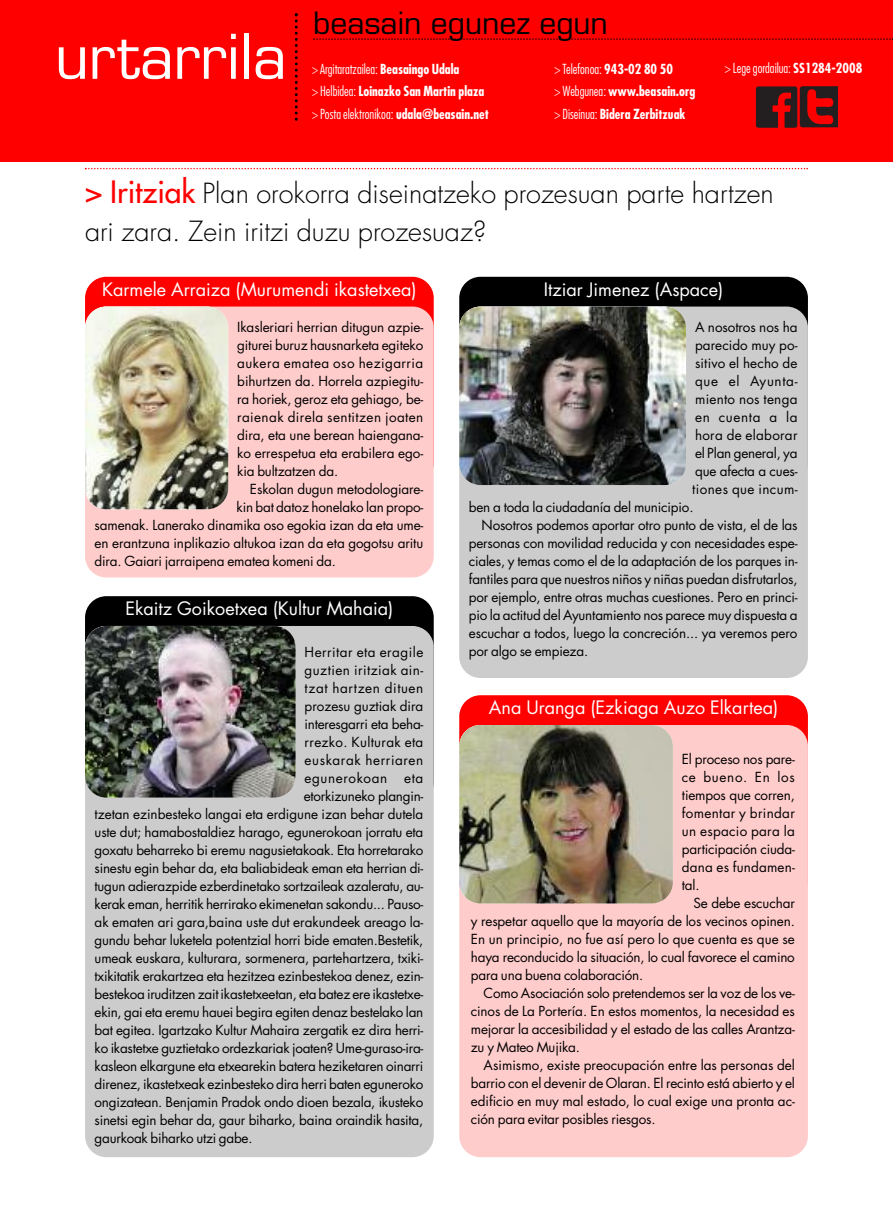
<style>
.page{position:relative;width:893px;height:1221px;background:#fff}
.page>*{position:absolute;margin:0;border:0;box-sizing:border-box;transform-origin:0 0}
.t1{font:60px "Eurostile";color:#fff}
.t2{font:30px "Eurostile";color:#000}
.t3{font:300 27px/37px "Futura";color:#000}
.t4{font:18px "Futura";color:#fff}
.t5{font:13.5px/18px "Futura";letter-spacing:-.015em;color:#000;text-align:justify}
.t6{font:300 condensed 13.5px "Futura";color:#fff}
.t7{font:700 condensed 13.5px "Futura";color:#fff}
.t8{font:13.5px "Futura";letter-spacing:.02em;color:#000}
.t9{font:13.5px "Futura";letter-spacing:.05em;color:#000}
.t10{font:13.5px "Futura";letter-spacing:.01em;color:#000}
.t11{font:13.5px "Futura";letter-spacing:.03em;color:#000}
.t12{font:13.5px "Futura";letter-spacing:.005em;color:#000}
.s1{font-weight:700}
.s2{font-weight:300}
.s3{font-weight:400;font-size:30px;color:#f00}
</style>
<div class="page">
<div style="left:0;top:0;width:893px;height:162px;background:#f00"></div>
<svg style="left:313px;top:38px;width:580px;height:2px"></svg>
<svg style="left:295px;top:13px;width:3px;height:108px"></svg>
<svg style="left:756px;top:86px;width:81px;height:42px"></svg>
<div style="left:85px;top:277px;width:349px;height:207px;background:#f00;border-radius:21px"></div>
<div style="left:85px;top:306px;width:349px;height:271px;background:#fcc;border-radius:21px"></div>
<svg style="left:85px;top:168px;width:723px;height:1px"></svg>
<img style="left:85px;top:306px;width:143px;height:203px;border-radius:21px">
<div style="left:459px;top:277px;width:349px;height:207px;background:#000;border-radius:21px"></div>
<div style="left:459px;top:306px;width:349px;height:372px;background:#ccc;border-radius:21px"></div>
<img style="left:459px;top:306px;width:227px;height:179px;border-radius:21px">
<div style="left:85px;top:596px;width:349px;height:207px;background:#000;border-radius:21px"></div>
<div style="left:85px;top:626px;width:349px;height:531px;background:#ccc;border-radius:21px"></div>
<img style="left:85px;top:626px;width:211px;height:171px;border-radius:21px">
<div style="left:459px;top:695px;width:349px;height:207px;background:#f00;border-radius:21px"></div>
<div style="left:459px;top:725px;width:349px;height:432px;background:#fcc;border-radius:21px"></div>
<img style="left:459px;top:725px;width:214px;height:178px;border-radius:21px">
<h1 class="t1" style="left:55px;top:34px;width:233px">urtarrila</h1>
<h2 class="t2" style="left:313px;top:12px;width:296px">beasain egunez egun</h2>
<p class="t6" style="left:312px;top:63px;width:149px">&gt; Argitaratzailea: <span class="s1">Beasaingo Udala</span></p>
<p class="t6" style="left:554px;top:63px;width:120px">&gt; Telefonoa: <span class="s1">943-02 80 50</span></p>
<p class="t7" style="left:312px;top:85px;width:174px"><span class="s2">&gt; Helbidea:</span> Loinazko San Martin plaza</p>
<p class="t7" style="left:554px;top:85px;width:142px"><span class="s2">&gt; Webgunea:</span> www.beasain.org</p>
<p class="t6" style="left:312px;top:108px;width:178px">&gt; Posta elektronikoa: <span class="s1">udala@beasain.net</span></p>
<p class="t7" style="left:554px;top:108px;width:133px"><span class="s2">&gt; Diseinua:</span> Bidera Zerbitzuak</p>
<p class="t6" style="left:725px;top:62px;width:139px">&gt; Lege gordailua: <span class="s1">SS1284-2008</span></p>
<h3 class="t3" style="left:85px;top:177px;width:690px"><span class="s3">&gt; Iritziak</span> Plan orokorra diseinatzeko prozesuan parte hartzen ari zara. Zein iritzi duzu prozesuaz?</h3>
<h3 class="t4" style="left:102px;top:281px;width:316px">Karmele Arraiza (Murumendi ikastetxea)</h3>
<p class="t5" style="left:237px;top:319px;width:188px">Ikasleriari herrian ditugun azpie&shy;giturei buruz hausnarketa egiteko aukera ematea oso hezigarria bihurtzen da. Horrela azpiegitu&shy;ra horiek, geroz eta gehiago, be&shy;raienak direla sentitzen joaten dira, eta une berean haiengana&shy;ko errespetua eta erabilera ego&shy;kia bultzatzen da.</p>
<p class="t5" style="left:250px;top:481px;width:175px">Eskolan dugun metodologiare-</p>
<p class="t5" style="left:236px;top:499px;width:188px">kin bat datoz honelako lan propo-</p>
<p class="t5" style="left:95px;top:517px;width:330px">samenak. Lanerako dinamika oso egokia izan da eta ume-</p>
<p class="t5" style="left:95px;top:535px;width:330px">en erantzuna inplikazio altukoa izan da eta gogotsu aritu</p>
<p class="t5" style="left:95px;top:553px;width:243px">dira. Gaiari jarraipena ematea komeni da.</p>
<h3 class="t4" style="left:125px;top:600px;width:269px">Ekaitz Goikoetxea (Kultur Mahaia)</h3>
<p class="t5" style="left:305px;top:644px;width:120px">Herritar eta eragile guztien iritziak ain&shy;tzat hartzen dituen prozesu guztiak dira interesgarri eta beha&shy;rrezko. Kulturak eta euskarak herriaren egunerokoan</p>
<p class="t5" style="left:404px;top:770px;width:21px">eta</p>
<p class="t5" style="left:304px;top:788px;width:121px">etorkizuneko plangin-</p>
<p class="t5" style="left:95px;top:806px;width:330px">tzetan ezinbesteko langai eta erdigune izan behar dutela</p>
<p class="t5" style="left:95px;top:824px;width:330px">uste dut; hamabostaldiez harago, egunerokoan jorratu eta</p>
<p class="t5" style="left:95px;top:842px;width:330px">goxatu beharreko bi eremu nagusietakoak. Eta horretarako</p>
<p class="t5" style="left:95px;top:860px;width:330px">sinestu egin behar da, eta baliabideak eman eta herrian di-</p>
<p class="t5" style="left:95px;top:878px;width:330px">tugun adierazpide ezberdinetako sortzaileak azaleratu, au-</p>
<p class="t5" style="left:95px;top:896px;width:330px">kerak eman, herritik herrirako ekimenetan sakondu... Pauso-</p>
<p class="t5" style="left:95px;top:914px;width:330px">ak ematen ari gara,baina uste dut erakundeek areago la-</p>
<p class="t5" style="left:95px;top:932px;width:330px">gundu behar luketela potentzial horri bide ematen.Bestetik,</p>
<p class="t5" style="left:95px;top:950px;width:330px">umeak euskara, kulturara, sormenera, partehartzera, txiki-</p>
<p class="t5" style="left:95px;top:968px;width:330px">txikitatik erakartzea eta hezitzea ezinbestekoa denez, ezin-</p>
<p class="t5" style="left:95px;top:986px;width:330px">bestekoa iruditzen zait ikastetxeetan, eta batez ere ikastetxe-</p>
<p class="t5" style="left:95px;top:1004px;width:330px">ekin, gai eta eremu hauei begira egiten denaz bestelako lan</p>
<p class="t5" style="left:95px;top:1022px;width:330px">bat egitea. Igartzako Kultur Mahaira zergatik ez dira herri-</p>
<p class="t5" style="left:95px;top:1040px;width:330px">ko ikastetxe guztietako ordezkariak joaten? Ume-guraso-ira-</p>
<p class="t5" style="left:95px;top:1058px;width:330px">kasleon elkargune eta etxearekin batera heziketaren oinarri</p>
<p class="t5" style="left:95px;top:1076px;width:330px">direnez, ikastetxeak ezinbesteko dira herri baten eguneroko</p>
<p class="t5" style="left:95px;top:1094px;width:330px">ongizatean. Benjamin Pradok ondo dioen bezala, ikusteko</p>
<p class="t5" style="left:95px;top:1112px;width:330px">sinetsi egin behar da, gaur biharko, baina oraindik hasita,</p>
<p class="t5" style="left:95px;top:1130px;width:159px">gaurkoak biharko utzi gabe.</p>
<h3 class="t4" style="left:544px;top:281px;width:181px">Itziar Jimenez (Aspace)</h3>
<p class="t5" style="left:695px;top:319px;width:104px">A nosotros nos ha</p>
<p class="t12" style="left:695px;top:338px;width:104px">parecido muy po-</p>
<p class="t10" style="left:695px;top:356px;width:104px">sitivo el hecho de</p>
<p class="t9" style="left:695px;top:374px;width:104px">que el Ayunta-</p>
<p class="t8" style="left:695px;top:392px;width:104px">miento nos tenga</p>
<p class="t9" style="left:695px;top:410px;width:104px">en cuenta a la</p>
<p class="t8" style="left:695px;top:428px;width:104px">hora de elaborar</p>
<p class="t5" style="left:695px;top:445px;width:104px">el Plan general, ya</p>
<p class="t5" style="left:695px;top:463px;width:104px">que afecta a cues-</p>
<p class="t11" style="left:692px;top:482px;width:107px">tiones que incum-</p>
<p class="t5" style="left:469px;top:499px;width:226px">ben a toda la ciudadanía del municipio.</p>
<p class="t5" style="left:482px;top:517px;width:317px">Nosotros podemos aportar otro punto de vista, el de las</p>
<p class="t5" style="left:469px;top:535px;width:330px">personas con movilidad reducida y con necesidades espe-</p>
<p class="t5" style="left:469px;top:553px;width:330px">ciales, y temas como el de la adaptación de los parques in-</p>
<p class="t5" style="left:469px;top:571px;width:330px">fantiles para que nuestros niños y niñas puedan disfrutarlos,</p>
<p class="t5" style="left:469px;top:589px;width:330px">por ejemplo, entre otras muchas cuestiones. Pero en princi-</p>
<p class="t5" style="left:469px;top:607px;width:330px">pio la actitud del Ayuntamiento nos parece muy dispuesta a</p>
<p class="t5" style="left:469px;top:625px;width:330px">escuchar a todos, luego la concreción... ya veremos pero</p>
<p class="t5" style="left:469px;top:643px;width:121px">por algo se empieza.</p>
<h3 class="t4" style="left:489px;top:699px;width:291px">Ana Uranga (Ezkiaga Auzo Elkartea)</h3>
<p class="t5" style="left:682px;top:751px;width:115px">El proceso nos pare&shy;ce bueno. En los tiempos que corren, fomentar y brindar un espacio para la participación ciuda&shy;dana es fundamen&shy;tal.</p>
<p class="t5" style="left:471px;top:895px;width:326px;text-indent:223px">Se debe escuchar y respetar aquello que la mayoría de los vecinos opinen.<br>En un principio, no fue así pero lo que cuenta es que se haya reconducido la situación, lo cual favorece el camino para una buena colaboración.</p>
<p class="t5" style="left:471px;top:985px;width:326px;text-indent:13px">Como Asociación solo pretendemos ser la voz de los ve&shy;cinos de La Portería. En estos momentos, la necesidad es mejorar la accesibilidad y el estado de las calles Arantza&shy;zu y Mateo Mujika.</p>
<p class="t5" style="left:471px;top:1057px;width:326px;text-indent:13px">Asimismo, existe preocupación entre las personas del barrio con el devenir de Olaran. El recinto está abierto y el edificio en muy mal estado, lo cual exige una pronta ac&shy;ción para evitar posibles riesgos.</p>
</div>
